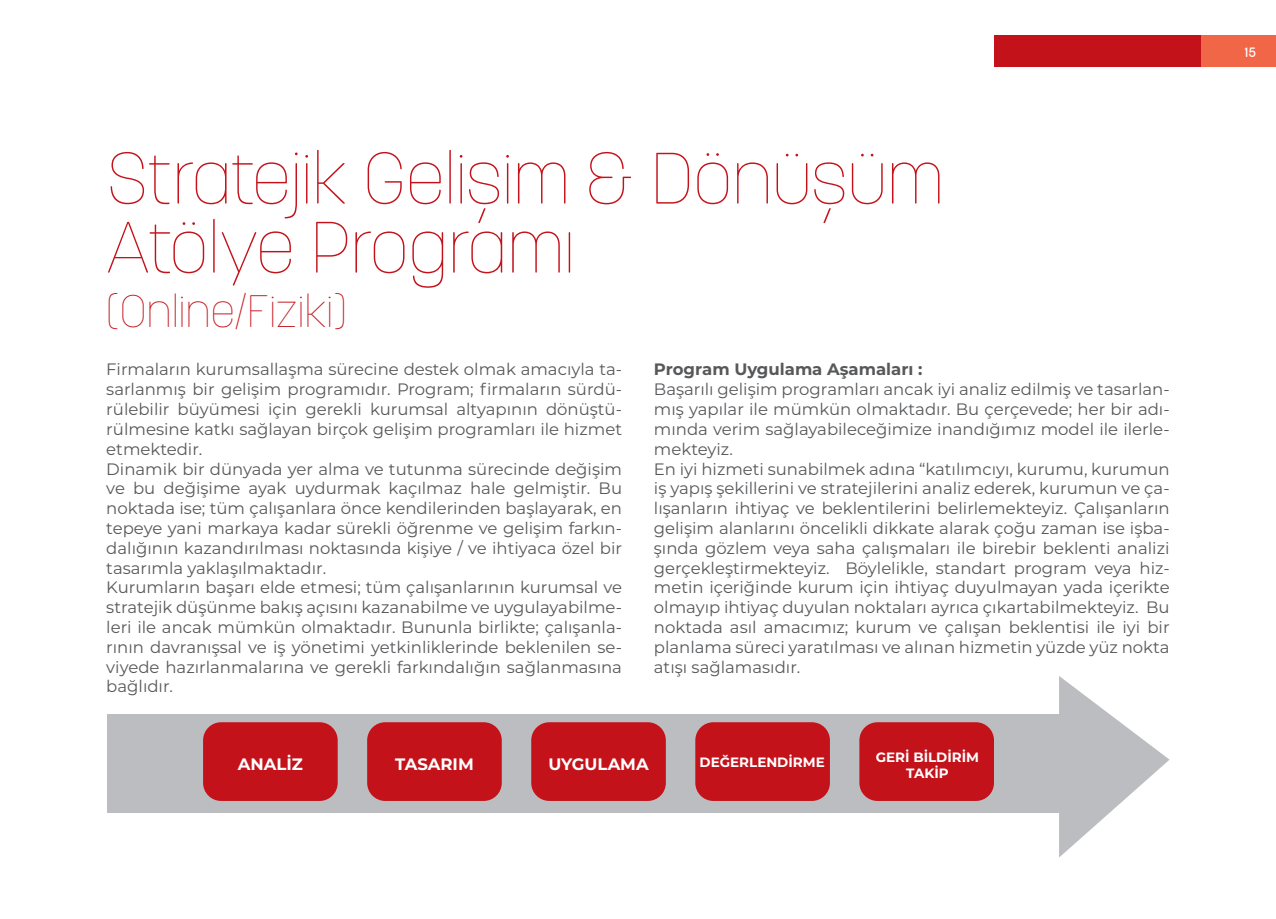
<style>
.page{position:relative;width:1276px;height:919px;background:#fff}
.page>*{position:absolute;margin:0;border:0;box-sizing:border-box;transform-origin:0 0}
.t1{font:100 72px/69px "Korolev Rounded";color:#c4121a}
.t2{font:100 45px "Korolev Rounded";color:#c4121a}
.t3{font:16.5px/19.8px "Montserrat";color:#57585a;text-align:justify}
.t4{font:700 16.5px "Montserrat";color:#57585a}
.t5{font:700 16.5px "Montserrat";color:#fff}
.t6{font:700 13.5px "Montserrat";color:#fff}
.t7{font:500 13.5px "Korolev Rounded";color:#fff}
</style>
<div class="page">
<div style="left:994px;top:35px;width:208px;height:32px;background:#c4121a"></div>
<div style="left:1202px;top:35px;width:74px;height:32px;background:#f26648"></div>
<div style="left:107px;top:713px;width:980px;height:99px;background:#bcbdc0"></div>
<div style="left:203px;top:722px;width:135px;height:78px;background:#c4121a;border-radius:18px"></div>
<div style="left:531px;top:722px;width:135px;height:78px;background:#c4121a;border-radius:18px"></div>
<div style="left:367px;top:722px;width:135px;height:78px;background:#c4121a;border-radius:18px"></div>
<div style="left:695px;top:722px;width:135px;height:78px;background:#c4121a;border-radius:18px"></div>
<div style="left:859px;top:722px;width:135px;height:78px;background:#c4121a;border-radius:18px"></div>
<svg style="left:1059px;top:676px;width:110px;height:181px"></svg>
<p class="t1" style="left:106px;top:145px;width:839px">Stratejik Gelişim &amp; Dönüşüm<br>Atölye Programı</p>
<p class="t2" style="left:106px;top:283px;width:242px">(Online/Fiziki)</p>
<p class="t3" style="left:106px;top:359px;width:517px">Firmaların kurumsallaşma sürecine destek olmak amacıyla ta&shy;sarlanmış bir gelişim programıdır. Program; firmaların sürdü&shy;rülebilir büyümesi için gerekli kurumsal altyapının dönüştü&shy;rülmesine katkı sağlayan birçok gelişim programları ile hizmet etmektedir.</p>
<p class="t3" style="left:106px;top:458px;width:517px">Dinamik bir dünyada yer alma ve tutunma sürecinde değişim ve bu değişime ayak uydurmak kaçılmaz hale gelmiştir. Bu noktada ise; tüm çalışanlara önce kendilerinden başlayarak, en tepeye yani markaya kadar sürekli öğrenme ve gelişim farkın&shy;dalığının kazandırılması noktasında kişiye / ve ihtiyaca özel bir tasarımla yaklaşılmaktadır.</p>
<p class="t3" style="left:106px;top:577px;width:517px">Kurumların başarı elde etmesi; tüm çalışanlarının kurumsal ve stratejik düşünme bakış açısını kazanabilme ve uygulayabilme&shy;leri ile ancak mümkün olmaktadır. Bununla birlikte; çalışanla&shy;rının davranışsal ve iş yönetimi yetkinliklerinde beklenilen se&shy;viyede hazırlanmalarına ve gerekli farkındalığın sağlanmasına bağlıdır.</p>
<p class="t4" style="left:654px;top:358px;width:270px">Program Uygulama Aşamaları :</p>
<p class="t3" style="left:654px;top:379px;width:517px">Başarılı gelişim programları ancak iyi analiz edilmiş ve tasarlan&shy;mış yapılar ile mümkün olmaktadır. Bu çerçevede; her bir adı&shy;mında verim sağlayabileceğimize inandığımız model ile ilerle&shy;mekteyiz.</p>
<p class="t3" style="left:654px;top:458px;width:517px">En iyi hizmeti sunabilmek adına “katılımcıyı, kurumu, kurumun iş yapış şekillerini ve stratejilerini analiz ederek, kurumun ve ça&shy;lışanların ihtiyaç ve beklentilerini belirlemekteyiz. Çalışanların gelişim alanlarını öncelikli dikkate alarak çoğu zaman ise işba&shy;şında gözlem veya saha çalışmaları ile birebir beklenti analizi gerçekleştirmekteyiz. Böylelikle, standart program veya hiz&shy;metin içeriğinde kurum için ihtiyaç duyulmayan yada içerikte olmayıp ihtiyaç duyulan noktaları ayrıca çıkartabilmekteyiz. Bu noktada asıl amacımız; kurum ve çalışan beklentisi ile iyi bir planlama süreci yaratılması ve alınan hizmetin yüzde yüz nokta atışı sağlamasıdır.</p>
<p class="t5" style="left:238px;top:751px;width:67px">ANALİZ</p>
<p class="t5" style="left:395px;top:751px;width:80px">TASARIM</p>
<p class="t5" style="left:548px;top:751px;width:102px">UYGULAMA</p>
<p class="t6" style="left:699px;top:752px;width:127px">DEĞERLENDİRME</p>
<p class="t6" style="left:875px;top:747px;width:105px">GERİ BİLDİRİM</p>
<p class="t6" style="left:906px;top:763px;width:44px">TAKİP</p>
<p class="t7" style="left:1244px;top:44px;width:13px">15</p>
</div>
